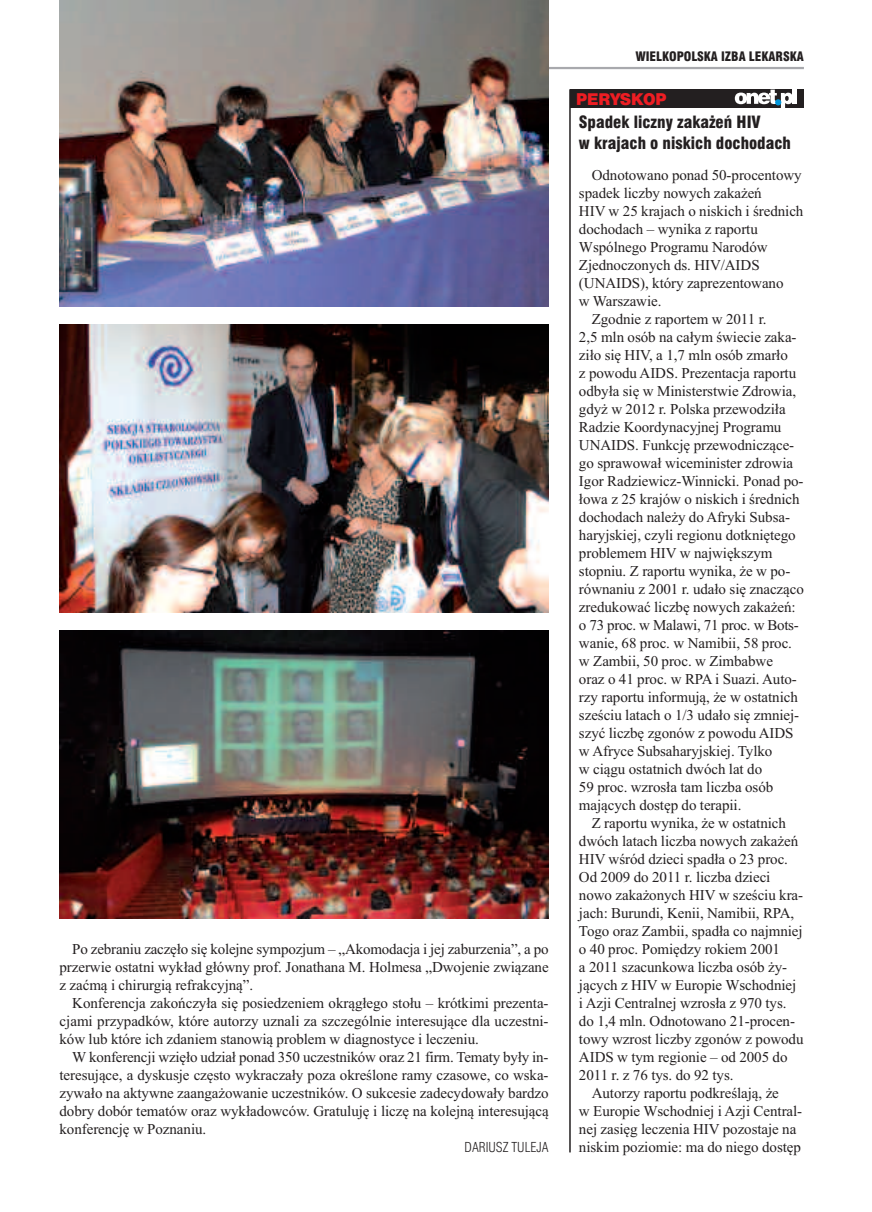
<style>
.page{position:relative;width:872px;height:1212px;background:#fff}
.page>*{position:absolute;margin:0;border:0;box-sizing:border-box;transform-origin:0 0}
.t1{font:16.5px/21px "Swis 721 Blk Cn EU";color:#231f20}
.t2{font:15px/18px "Times New Roman";letter-spacing:-.005em;color:#231f20;text-align:justify}
.t3{font:15px "Swis 721 Blk 2 EU";letter-spacing:-.005em;color:#ee1d23}
.t4{font:13.5px "Swis 721 Lt Cn EU";color:#231f20}
.t5{font:12.75px "Swis 721 Blk Cn EU";color:#231f20}
</style>
<div class="page">
<hr style="left:60px;top:67px;width:744px;height:2px;background:#a8a9ad">
<div style="left:570px;top:89px;width:234px;height:19px;background:#231f20"></div>
<hr style="left:569px;top:89px;width:2px;height:1063px;background:#231f20">
<div style="left:792px;top:89px;width:5px;height:15px;background:#fff"></div>
<svg style="left:735px;top:90px;width:57px;height:18px"></svg>
<img style="left:60px;top:324px;width:489px;height:288px">
<img style="left:60px;top:0;width:489px;height:306px">
<img style="left:60px;top:630px;width:489px;height:288px">
<p class="t2" style="left:60px;top:940px;width:490px;text-indent:13px">Po zebraniu zaczęło się kolejne sympozjum – „Akomodacja i jej zaburzenia”, a po przerwie ostatni wykład główny prof. Jonathana M. Holmesa „Dwojenie związane z zaćmą i chirurgią refrakcyjną”.</p>
<p class="t2" style="left:60px;top:994px;width:490px;text-indent:13px">Konferencja zakończyła się posiedzeniem okrągłego stołu – krótkimi prezenta&shy;cjami przypadków, które autorzy uznali za szczególnie interesujące dla uczestni&shy;ków lub które ich zdaniem stanowią problem w diagnostyce i leczeniu.</p>
<p class="t2" style="left:60px;top:1048px;width:490px;text-indent:13px">W konferencji wzięło udział ponad 350 uczestników oraz 21 firm. Tematy były in&shy;teresujące, a dyskusje często wykraczały poza określone ramy czasowe, co wska&shy;zywało na aktywne zaangażowanie uczestników. O sukcesie zadecydowały bardzo dobry dobór tematów oraz wykładowców. Gratuluję i liczę na kolejną interesującą konferencję w Poznaniu.</p>
<p class="t4" style="left:464px;top:1139px;width:86px">DARIUSZ TULEJA</p>
<p class="t5" style="left:635px;top:48px;width:170px">WIELKOPOLSKA IZBA LEKARSKA</p>
<p class="t3" style="left:576px;top:89px;width:92px">PERYSKOP</p>
<p class="t1" style="left:579px;top:112px;width:213px">Spadek liczny zakażeń HIV<br>w krajach o niskich dochodach</p>
<p class="t2" style="left:592px;top:166px;width:211px">Odnotowano ponad 50-procentowy</p>
<p class="t2" style="left:579px;top:184px;width:184px">spadek liczby nowych zakażeń</p>
<p class="t2" style="left:579px;top:202px;width:226px">HIV w 25 krajach o niskich i średnich</p>
<p class="t2" style="left:579px;top:220px;width:180px">dochodach – wynika z raportu</p>
<p class="t2" style="left:579px;top:238px;width:190px">Wspólnego Programu Narodów</p>
<p class="t2" style="left:579px;top:256px;width:182px">Zjednoczonych ds. HIV/AIDS</p>
<p class="t2" style="left:579px;top:274px;width:206px">(UNAIDS), który zaprezentowano</p>
<p class="t2" style="left:579px;top:292px;width:84px">w Warszawie.</p>
<p class="t2" style="left:592px;top:310px;width:176px">Zgodnie z raportem w 2011 r.</p>
<p class="t2" style="left:579px;top:328px;width:219px">2,5 mln osób na całym świecie zaka-</p>
<p class="t2" style="left:579px;top:346px;width:210px">ziło się HIV, a 1,7 mln osób zmarło</p>
<p class="t2" style="left:579px;top:364px;width:219px">z powodu AIDS. Prezentacja raportu</p>
<p class="t2" style="left:579px;top:382px;width:219px">odbyła się w Ministerstwie Zdrowia,</p>
<p class="t2" style="left:579px;top:400px;width:208px">gdyż w 2012 r. Polska przewodziła</p>
<p class="t2" style="left:579px;top:418px;width:204px">Radzie Koordynacyjnej Programu</p>
<p class="t2" style="left:579px;top:436px;width:217px">UNAIDS. Funkcję przewodniczące-</p>
<p class="t2" style="left:579px;top:454px;width:216px">go sprawował wiceminister zdrowia</p>
<p class="t2" style="left:579px;top:472px;width:226px">Igor Radziewicz-Winnicki. Ponad po-</p>
<p class="t2" style="left:579px;top:490px;width:222px">łowa z 25 krajów o niskich i średnich</p>
<p class="t2" style="left:579px;top:508px;width:212px">dochodach należy do Afryki Subsa-</p>
<p class="t2" style="left:579px;top:526px;width:218px">haryjskiej, czyli regionu dotkniętego</p>
<p class="t2" style="left:579px;top:544px;width:195px">problemem HIV w największym</p>
<p class="t2" style="left:579px;top:562px;width:213px">stopniu. Z raportu wynika, że w po-</p>
<p class="t2" style="left:579px;top:580px;width:226px">równaniu z 2001 r. udało się znacząco</p>
<p class="t2" style="left:579px;top:598px;width:218px">zredukować liczbę nowych zakażeń:</p>
<p class="t2" style="left:579px;top:616px;width:221px">o 73 proc. w Malawi, 71 proc. w Bots-</p>
<p class="t2" style="left:579px;top:634px;width:214px">wanie, 68 proc. w Namibii, 58 proc.</p>
<p class="t2" style="left:579px;top:652px;width:196px">w Zambii, 50 proc. w Zimbabwe</p>
<p class="t2" style="left:579px;top:670px;width:219px">oraz o 41 proc. w RPA i Suazi. Auto-</p>
<p class="t2" style="left:579px;top:688px;width:220px">rzy raportu informują, że w ostatnich</p>
<p class="t2" style="left:579px;top:706px;width:222px">sześciu latach o 1/3 udało się zmniej-</p>
<p class="t2" style="left:579px;top:724px;width:216px">szyć liczbę zgonów z powodu AIDS</p>
<p class="t2" style="left:579px;top:742px;width:195px">w Afryce Subsaharyjskiej. Tylko</p>
<p class="t2" style="left:579px;top:760px;width:185px">w ciągu ostatnich dwóch lat do</p>
<p class="t2" style="left:579px;top:778px;width:196px">59 proc. wzrosła tam liczba osób</p>
<p class="t2" style="left:579px;top:796px;width:164px">mających dostęp do terapii.</p>
<p class="t2" style="left:592px;top:814px;width:196px">Z raportu wynika, że w ostatnich</p>
<p class="t2" style="left:579px;top:832px;width:221px">dwóch latach liczba nowych zakażeń</p>
<p class="t2" style="left:579px;top:850px;width:210px">HIV wśród dzieci spadła o 23 proc.</p>
<p class="t2" style="left:579px;top:868px;width:193px">Od 2009 do 2011 r. liczba dzieci</p>
<p class="t2" style="left:579px;top:886px;width:226px">nowo zakażonych HIV w sześciu kra-</p>
<p class="t2" style="left:579px;top:904px;width:217px">jach: Burundi, Kenii, Namibii, RPA,</p>
<p class="t2" style="left:579px;top:922px;width:225px">Togo oraz Zambii, spadła co najmniej</p>
<p class="t2" style="left:579px;top:940px;width:202px">o 40 proc. Pomiędzy rokiem 2001</p>
<p class="t2" style="left:579px;top:958px;width:210px">a 2011 szacunkowa liczba osób ży-</p>
<p class="t2" style="left:579px;top:976px;width:219px">jących z HIV w Europie Wschodniej</p>
<p class="t2" style="left:579px;top:994px;width:209px">i Azji Centralnej wzrosła z 970 tys.</p>
<p class="t2" style="left:579px;top:1012px;width:217px">do 1,4 mln. Odnotowano 21-procen-</p>
<p class="t2" style="left:579px;top:1030px;width:226px">towy wzrost liczby zgonów z powodu</p>
<p class="t2" style="left:579px;top:1048px;width:210px">AIDS w tym regionie – od 2005 do</p>
<p class="t2" style="left:579px;top:1066px;width:156px">2011 r. z 76 tys. do 92 tys.</p>
<p class="t2" style="left:592px;top:1084px;width:189px">Autorzy raportu podkreślają, że</p>
<p class="t2" style="left:579px;top:1102px;width:225px">w Europie Wschodniej i Azji Central-</p>
<p class="t2" style="left:579px;top:1120px;width:219px">nej zasięg leczenia HIV pozostaje na</p>
<p class="t2" style="left:579px;top:1138px;width:223px">niskim poziomie: ma do niego dostęp</p>
</div>
